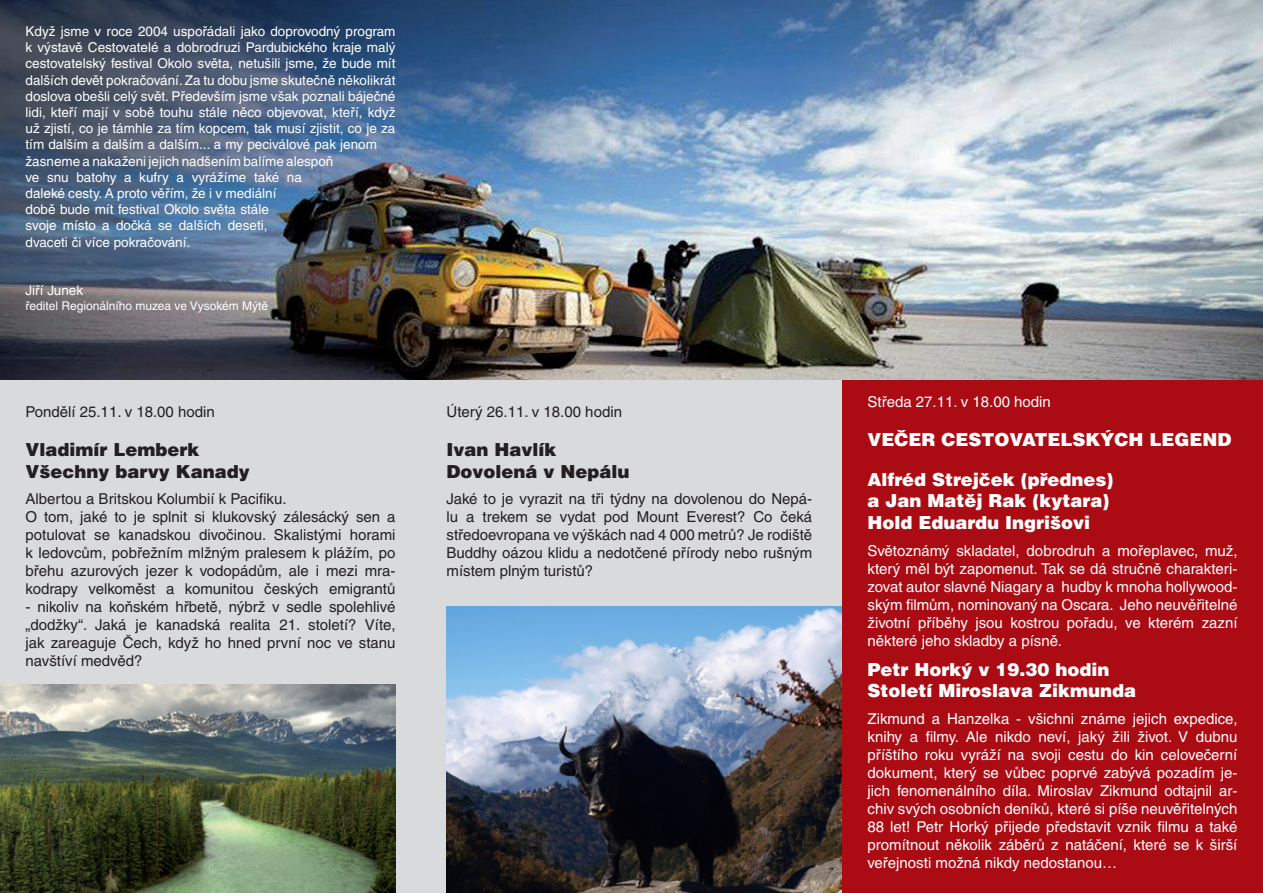
<style>
.page{position:relative;width:1263px;height:893px;background:#fff}
.page>*{position:absolute;margin:0;border:0;box-sizing:border-box;transform-origin:0 0}
.t1{font:900 18px/21.6px "Helvetica CE";color:#fff}
.t2{font:900 18px/21.6px "Helvetica CE";color:#231f20}
.t3{font:15px/18px "Helvetica CE";color:#fff;text-align:justify}
.t4{font:15px/18px "Helvetica CE";color:#231f20;text-align:justify}
.t5{font:13.5px/16.2px "Helvetica CE";color:#fff}
.t6{font:12px "Helvetica CE";color:#fff}
</style>
<div class="page">
<div style="left:0;top:380px;width:1263px;height:513px;background:#d9dadc"></div>
<img style="left:446px;top:607px;width:396px;height:286px">
<div style="left:842px;top:380px;width:421px;height:513px;background:#ab0b13"></div>
<img style="left:0;top:685px;width:395px;height:208px">
<img style="left:0;top:0;width:1263px;height:380px">
<p class="t5" style="left:26px;top:23px;width:371px">Když jsme v roce 2004 uspořádali jako doprovodný program k výstavě Cestovatelé a dobrodruzi Pardubického kraje malý cestovatelský festival Okolo světa, netušili jsme, že bude mít dalších devět pokračování. Za tu dobu jsme skutečně několikrát doslova obešli celý svět. Především jsme však poznali báječné lidi, kteří mají v sobě touhu stále něco objevovat, kteří, když už zjistí, co je támhle za tím kopcem, tak musí zjistit, co je za tím dalším a dalším a dalším... a my peciválové pak jenom žasneme a nakaženi jejich nadšením balíme alespoň<br>ve snu batohy a kufry a vyrážíme také na<br>daleké cesty. A proto věřím, že i v mediální<br>době bude mít festival Okolo světa stále<br>svoje místo a dočká se dalších deseti,<br>dvaceti či více pokračování.</p>
<p class="t5" style="left:26px;top:282px;width:59px">Jiří Junek</p>
<p class="t6" style="left:26px;top:298px;width:244px">ředitel Regionálního muzea ve Vysokém Mýtě</p>
<p class="t4" style="left:26px;top:402px;width:191px">Pondělí 25.11. v 18.00 hodin</p>
<p class="t2" style="left:26px;top:439px;width:226px">Vladimír Lemberk<br>Všechny barvy Kanady</p>
<p class="t4" style="left:26px;top:490px;width:371px;text-align:left">Albertou a Britskou Kolumbií k Pacifiku.<br>O tom, jaké to je splnit si klukovský zálesácký sen a potulovat se kanadskou divočinou. Skalistými horami k ledovcům, pobřežním mlžným pralesem k plážím, po břehu azurových jezer k vodopádům, ale i mezi mra&shy;kodrapy velkoměst a komunitou českých emigrantů</p>
<p class="t4" style="left:26px;top:598px;width:371px">- nikoliv na koňském hřbetě, nýbrž v sedle spolehlivé „dodžky“. Jaká je kanadská realita 21. století? Víte, jak zareaguje Čech, když ho hned první noc ve stanu navštíví medvěd?</p>
<p class="t4" style="left:446px;top:402px;width:177px">Úterý 26.11. v 18.00 hodin</p>
<p class="t2" style="left:446px;top:439px;width:185px">Ivan Havlík<br>Dovolená v Nepálu</p>
<p class="t4" style="left:446px;top:490px;width:367px">Jaké to je vyrazit na tři týdny na dovolenou do Nepá&shy;lu a trekem se vydat pod Mount Everest? Co čeká středoevropana ve výškách nad 4 000 metrů? Je rodiště Buddhy oázou klidu a nedotčené přírody nebo rušným místem plným turistů?</p>
<p class="t3" style="left:867px;top:392px;width:185px">Středa 27.11. v 18.00 hodin</p>
<p class="t1" style="left:867px;top:420px;width:365px;line-height:39.6px">VEČER CESTOVATELSKÝCH LEGEND<br>Alfréd Strejček (přednes)</p>
<p class="t1" style="left:867px;top:490px;width:244px">a Jan Matěj Rak (kytara)<br>Hold Eduardu Ingrišovi</p>
<p class="t3" style="left:867px;top:541px;width:371px">Světoznámý skladatel, dobrodruh a mořeplavec, muž, který měl být zapomenut. Tak se dá stručně charakteri&shy;zovat autor slavné Niagary a hudby k mnoha hollywood&shy;ským filmům, nominovaný na Oscara. Jeho neuvěřitelné životní příběhy jsou kostrou pořadu, ve kterém zazní některé jeho skladby a písně.</p>
<p class="t1" style="left:867px;top:659px;width:270px">Petr Horký v 19.30 hodin<br>Století Miroslava Zikmunda</p>
<p class="t3" style="left:867px;top:709px;width:371px">Zikmund a Hanzelka - všichni známe jejich expedice, knihy a filmy. Ale nikdo neví, jaký žili život. V dubnu příštího roku vyráží na svoji cestu do kin celovečerní dokument, který se vůbec poprvé zabývá pozadím je&shy;jich fenomenálního díla. Miroslav Zikmund odtajnil ar&shy;chiv svých osobních deníků, které si píše neuvěřitelných 88 let! Petr Horký přijede představit vznik filmu a také promítnout několik záběrů z natáčení, které se k širší veřejnosti možná nikdy nedostanou…</p>
</div>
